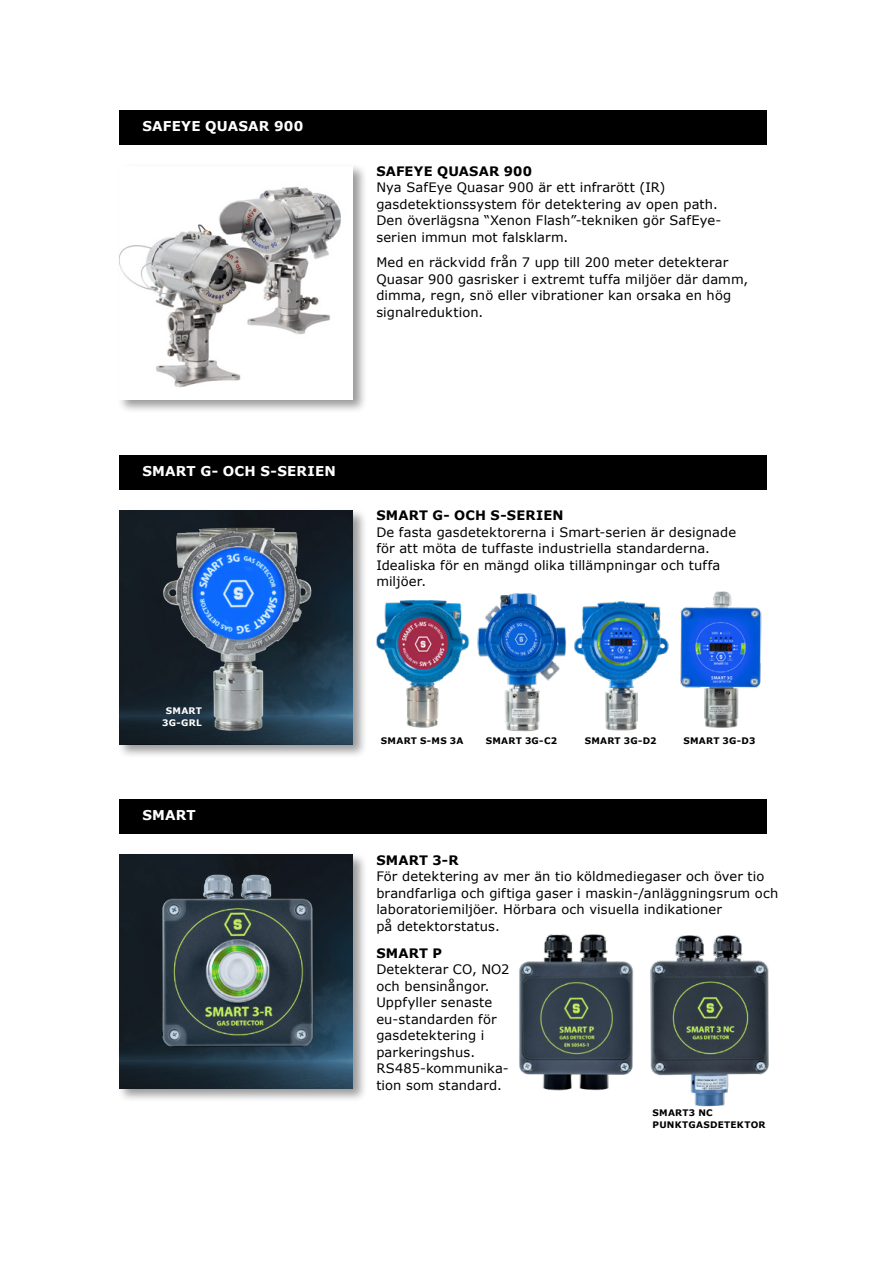
<style>
.page{position:relative;width:893px;height:1263px;background:#fff}
.page>*{position:absolute;margin:0;border:0;box-sizing:border-box;transform-origin:0 0}
.t1{font:700 13.5px "Verdana";letter-spacing:.015em;color:#fff}
.t2{font:13.05px/16.5px "Verdana";letter-spacing:.01em;color:#000}
.t3{font:700 13.05px "Verdana";letter-spacing:.015em;color:#000}
.t4{font:700 9px/12px "Verdana";letter-spacing:.025em;color:#000}
.t5{font:700 9px/12px "Verdana";letter-spacing:.03em;color:#fff;text-align:center}
</style>
<div class="page">
<div style="left:116px;top:163px;width:252px;height:251px;background:#000;opacity:.4"></div>
<svg style="left:119px;top:166px;width:234px;height:234px"></svg>
<div style="left:119px;top:111px;width:647px;height:34px;background:#000"></div>
<div style="left:119px;top:455px;width:647px;height:34px;background:#000"></div>
<div style="left:116px;top:852px;width:252px;height:251px;background:#000;opacity:.4"></div>
<div style="left:119px;top:799px;width:647px;height:34px;background:#000"></div>
<img style="left:119px;top:855px;width:234px;height:234px">
<img style="left:650px;top:935px;width:119px;height:172px">
<img style="left:519px;top:934px;width:115px;height:157px">
<img style="left:376px;top:600px;width:91px;height:128px">
<img style="left:141px;top:855px;width:190px;height:214px">
<img style="left:467px;top:593px;width:100px;height:139px">
<img style="left:574px;top:601px;width:92px;height:130px">
<img style="left:666px;top:591px;width:96px;height:137px">
<img style="left:119px;top:170px;width:227px;height:220px">
<div style="left:116px;top:508px;width:252px;height:251px;background:#000;opacity:.4"></div>
<img style="left:119px;top:510px;width:234px;height:234px">
<img style="left:151px;top:513px;width:178px;height:225px">
<p class="t1" style="left:142px;top:118px;width:162px">SAFEYE QUASAR 900</p>
<p class="t3" style="left:376px;top:163px;width:157px">SAFEYE QUASAR 900</p>
<p class="t2" style="left:376px;top:180px;width:346px">Nya SafEye Quasar 900 är ett infrarött (IR) gasdetektionssystem för detektering av open path.<br>Den överlägsna “Xenon Flash”-tekniken gör SafEye&shy;serien immun mot falsklarm.</p>
<p class="t2" style="left:376px;top:254px;width:373px">Med en räckvidd från 7 upp till 200 meter detekterar Quasar 900 gasrisker i extremt tuffa miljöer där damm, dimma, regn, snö eller vibrationer kan orsaka en hög signalreduktion.</p>
<p class="t1" style="left:142px;top:462px;width:195px">SMART G- OCH S-SERIEN</p>
<p class="t3" style="left:376px;top:507px;width:189px">SMART G- OCH S-SERIEN</p>
<p class="t2" style="left:376px;top:524px;width:361px">De fasta gasdetektorerna i Smart-serien är designade för att möta de tuffaste industriella standarderna.<br>Idealiska för en mängd olika tillämpningar och tuffa miljöer.</p>
<p class="t5" style="left:162px;top:705px;width:41px">SMART<br>3G-GRL</p>
<p class="t1" style="left:142px;top:807px;width:55px">SMART</p>
<p class="t4" style="left:381px;top:735px;width:84px">SMART S-MS 3A</p>
<p class="t4" style="left:486px;top:735px;width:73px">SMART 3G-C2</p>
<p class="t4" style="left:585px;top:735px;width:73px">SMART 3G-D2</p>
<p class="t4" style="left:683px;top:735px;width:73px">SMART 3G-D3</p>
<p class="t3" style="left:376px;top:851px;width:84px">SMART 3-R</p>
<p class="t2" style="left:376px;top:868px;width:404px">För detektering av mer än tio köldmediegaser och över tio brandfarliga och giftiga gaser i maskin-/anläggningsrum och laboratoriemiljöer. Hörbara och visuella indikationer<br>på detektorstatus.</p>
<p class="t3" style="left:376px;top:944px;width:67px">SMART P</p>
<p class="t2" style="left:376px;top:961px;width:135px">Detekterar CO, NO2 och bensinångor.<br>Uppfyller senaste eu-standarden för gasdetektering i parkeringshus.<br>RS485-kommunika&shy;tion som standard.</p>
<p class="t4" style="left:653px;top:1107px;width:115px">SMART3 NC<br>PUNKTGASDETEKTOR</p>
</div>
